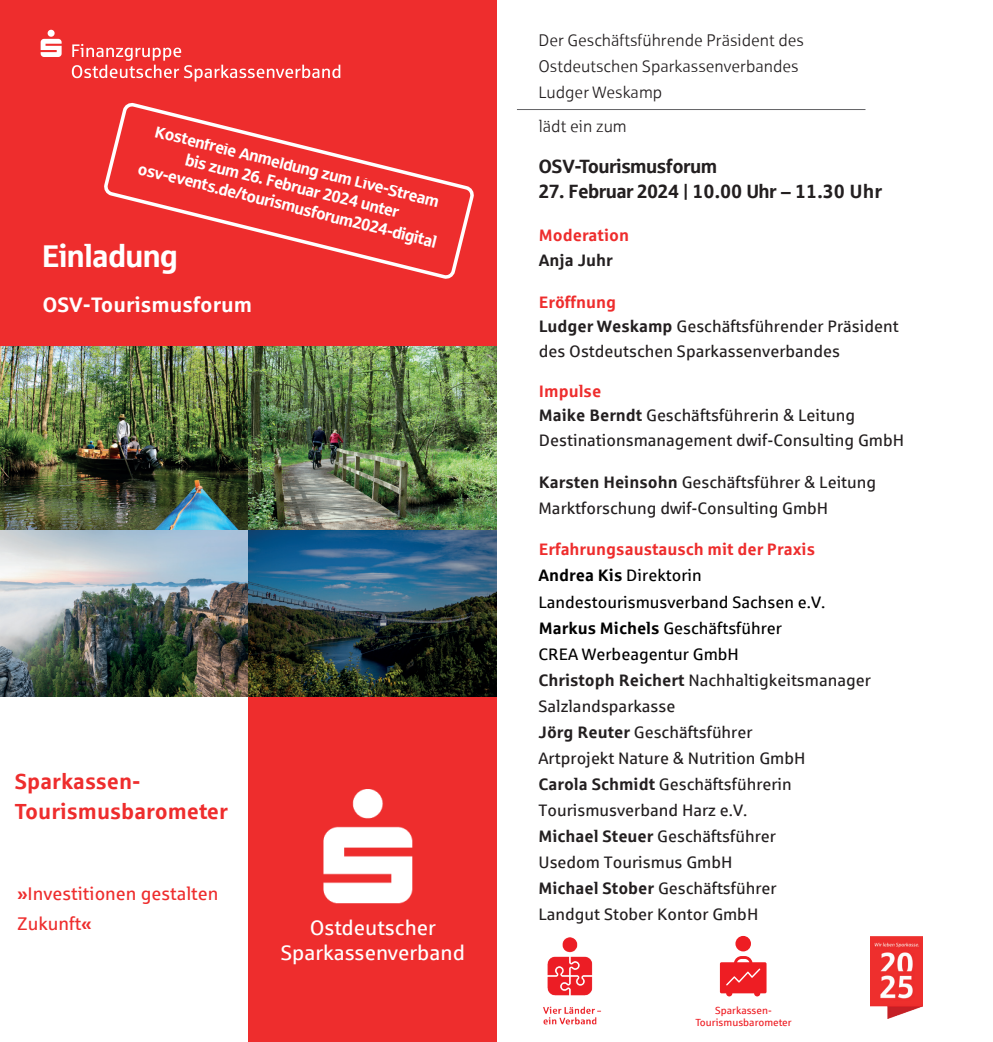
<style>
.page{position:relative;width:993px;height:1042px;background:#fff}
.page>*{position:absolute;margin:0;border:0;box-sizing:border-box;transform-origin:0 0}
.t1{font:31.5px "Sparkasse Head";color:#fff}
.t2{font:700 21.88px/29.8px "Sparkasse Rg";color:#ee2d2d}
.t3{font:21px/25.2px "Sparkasse Rg";color:#fff;text-align:center}
.t4{font:700 21px "Sparkasse Rg";color:#fff}
.t5{font:19.25px "Sparkasse Head";color:#231f20}
.t6{font:18.38px/29.8px "Sparkasse Rg";color:#ee2d2d}
.t7{font:16.62px/26.1px "Sparkasse Rg";color:#231f20}
.t8{font:16.62px/19.9px "Sparkasse Head";color:#fff;text-align:center}
.t9{font:16.62px/25.9px "Sparkasse Lt";color:#231f20}
.t10{font:700 16.62px "Sparkasse Rg";color:#ee2d2d}
.t11{font:700 16.62px "Sparkasse Rg";color:#231f20}
.t12{font:10.33px/12.4px "Sparkasse Rg";color:#ee1d23;text-align:center}
.s1{font-family:"Sparkasse Head"}
.s2{font-family:"Sparkasse Rg";font-weight:700}
.s3{font-weight:700;color:#ee2d2d}
.s4{font-weight:700}
.s5{font-weight:700;color:#000}
.s6{color:#000}
</style>
<div class="page">
<div style="left:0;top:0;width:496px;height:347px;background:#ee2d2d"></div>
<div style="left:248px;top:694px;width:248px;height:348px;background:#ee2d2d"></div>
<svg style="left:104px;top:103px;width:370px;height:176px"></svg>
<img style="left:870px;top:937px;width:51px;height:82px">
<svg style="left:719px;top:936px;width:47px;height:60px"></svg>
<img style="left:543px;top:937px;width:58px;height:88px">
<img style="left:323px;top:789px;width:90px;height:115px">
<svg style="left:41px;top:30px;width:21px;height:27px"></svg>
<svg style="left:72px;top:44px;width:268px;height:38px"></svg>
<hr style="left:516px;top:109px;width:349px;height:1px;background:#636366">
<img style="left:0;top:346px;width:496px;height:350px">
<p class="t8" style="left:151px;top:119px;width:308px;rotate:14deg">Kostenfreie Anmeldung zum Live-Stream bis zum 26. Februar 2024 unter osv-events.de/tourismusforum2024-digital</p>
<h1 class="t1" style="left:42px;top:235px;width:137px">Einladung</h1>
<p class="t4" style="left:42px;top:291px;width:211px">OSV-Tourismusforum</p>
<h2 class="t2" style="left:15px;top:766px;width:214px">Sparkassen-<br>Tourismusbarometer</h2>
<p class="t6" style="left:18px;top:878px;width:202px"><span class="s1">»</span>Investitionen gestalten<br>Zukunft<span class="s1">«</span></p>
<p class="t3" style="left:280px;top:914px;width:186px">Ostdeutscher<br>Sparkassenverband</p>
<p class="t9" style="left:538px;top:27px;width:267px">Der Geschäftsführende Präsident des<br>Ostdeutschen Sparkassenverbandes<br>Ludger Weskamp</p>
<p class="t9" style="left:538px;top:113px;width:89px">lädt ein zum</p>
<p class="t5" style="left:538px;top:154px;width:179px">OSV-Tourismusforum</p>
<p class="t5" style="left:538px;top:179px;width:344px">27. Februar 2024 | <span class="s2">10.00</span> Uhr – <span class="s2">11.30 Uhr</span></p>
<p class="t10" style="left:538px;top:225px;width:92px">Moderation</p>
<p class="t11" style="left:538px;top:249px;width:75px">Anja Juhr</p>
<p class="t7" style="left:538px;top:289px;width:361px;line-height:24.5px"><span class="s3">Eröffnung<br></span><span class="s4">Ludger Weskamp</span> Geschäftsführender Präsident des Ostdeutschen Sparkassenverbandes</p>
<p class="t7" style="left:538px;top:378px;width:366px;line-height:24.5px"><span class="s3">Impulse<br></span><span class="s4">Maike Berndt</span> Geschäftsführerin &amp; Leitung<br>Destinationsmanagement dwif-Consulting GmbH</p>
<p class="t7" style="left:538px;top:468px;width:339px"><span class="s4">Karsten Heinsohn</span> Geschäftsführer &amp; Leitung<br>Marktforschung dwif-Consulting GmbH</p>
<p class="t7" style="left:538px;top:536px;width:334px"><span class="s3">Erfahrungsaustausch mit der Praxis<br></span><span class="s5">Andrea Kis</span> <span class="s6">Direktorin<br>Landestourismusverband Sachsen e.V.<br></span><span class="s5">Markus Michels</span> <span class="s6">Geschäftsführer<br>CREA Werbeagentur GmbH<br></span><span class="s4">Christoph Reichert</span> Nachhaltigkeitsmanager<br>Salzlandsparkasse<br><span class="s4">Jörg Reuter</span> Geschäftsführer<br>Artprojekt Nature &amp; Nutrition GmbH<br><span class="s4">Carola Schmidt</span> Geschäftsführerin<br>Tourismusverband Harz e.V.<br><span class="s4">Michael Steuer</span> Geschäftsführer<br>Usedom Tourismus GmbH<br><span class="s4">Michael Stober</span> Geschäftsführer<br>Landgut Stober Kontor GmbH</p>
<p class="t12" style="left:695px;top:1004px;width:98px">Sparkassen-<br>Tourismusbarometer</p>
</div>
